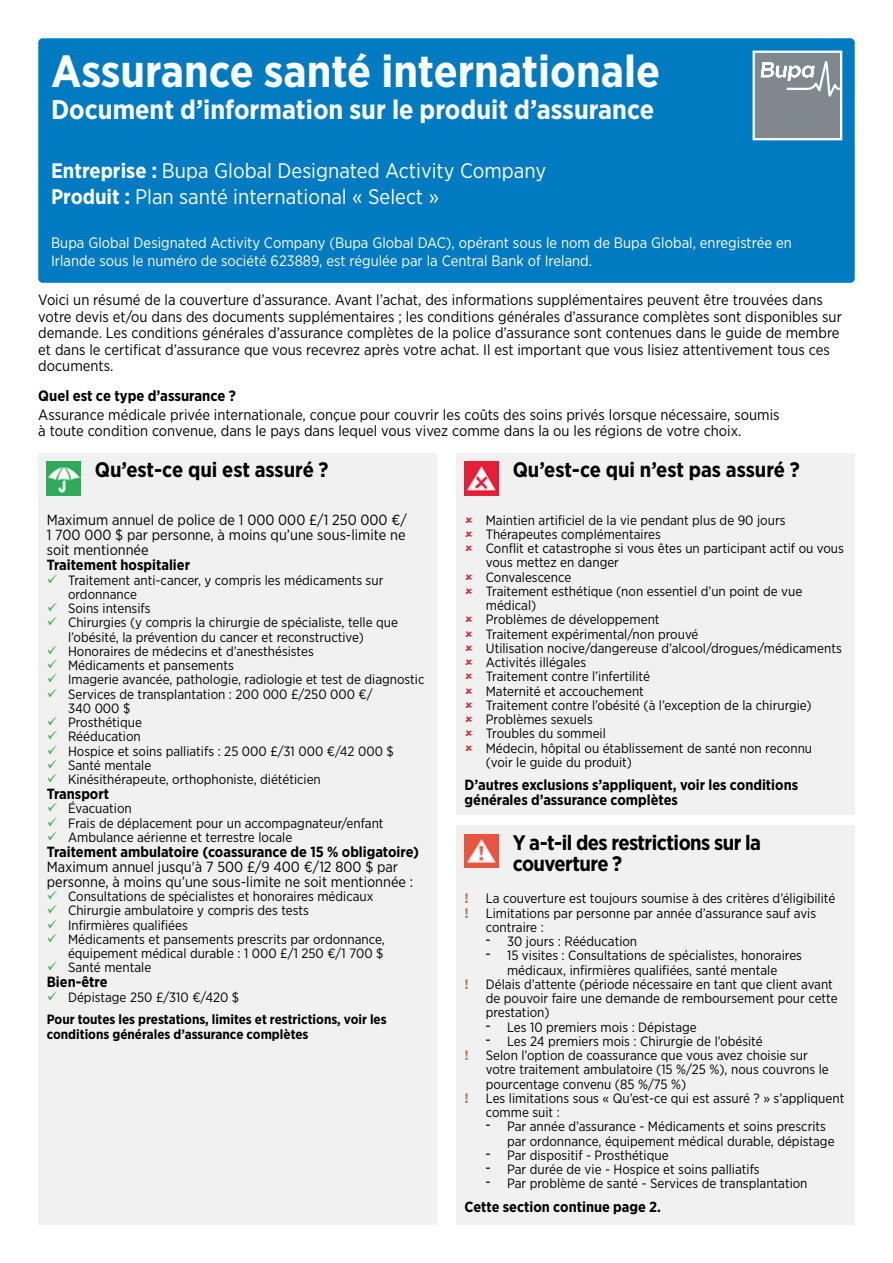
<style>
.page{position:relative;width:893px;height:1263px;background:#fff}
.page>*{position:absolute;margin:0;border:0;box-sizing:border-box;transform-origin:0 0}
.t1{font:700 45px "Gotham Narrow";color:#fff}
.t2{font:700 27px "Gotham Narrow";color:#fff}
.t3{font:700 21px/21px "Gotham Narrow";letter-spacing:-.015em;color:#000}
.t4{font:21px/25.2px "Gotham Narrow";color:#fff}
.t5{font:15px/16.5px "Gotham Narrow";color:#000}
.t6{font:15px/18px "Gotham Narrow";color:#fff}
.t7{font:700 15px "Gotham Narrow";color:#000}
.t8{font:700 14.7px/15px "Gotham Narrow";color:#000}
.t9{font:14.7px/15px "Gotham Narrow";color:#000;text-align:justify}
.t10{font:13.5px/14.2px "Gotham Narrow";color:#000}
.t11{font:700 13.5px/22.8px "Gotham Narrow";color:#000}
.t12{font:700 13.5px "Gotham";color:#b8754c}
.s1{font-weight:700}
.s2{color:#41ad49}
.s3{font-weight:400}
</style>
<div class="page">
<div style="left:38px;top:453px;width:399px;height:772px;background:#f1f1f2"></div>
<img style="left:47px;top:461px;width:34px;height:34px">
<div style="left:456px;top:453px;width:399px;height:361px;background:#f1f1f2"></div>
<img style="left:465px;top:461px;width:34px;height:34px">
<div style="left:456px;top:825px;width:399px;height:400px;background:#f1f1f2"></div>
<img style="left:465px;top:834px;width:34px;height:34px">
<div style="left:38px;top:38px;width:817px;height:245px;background:#007bc2;border-radius:4px"></div>
<svg style="left:753px;top:51px;width:89px;height:89px"></svg>
<h1 class="t1" style="left:51px;top:42px;width:611px">Assurance santé internationale</h1>
<h2 class="t2" style="left:51px;top:93px;width:605px">Document d’information sur le produit d’assurance</h2>
<h3 class="t4" style="left:51px;top:158px;width:497px"><span class="s1">Entreprise :</span> Bupa Global Designated Activity Company<br><span class="s1">Produit :</span> Plan santé international « Select »</h3>
<p class="t6" style="left:51px;top:233px;width:742px">Bupa Global Designated Activity Company (Bupa Global DAC), opérant sous le nom de Bupa Global, enregistrée en<br>Irlande sous le numéro de société 623889, est régulée par la Central Bank of Ireland.</p>
<p class="t5" style="left:38px;top:291px;width:805px">Voici un résumé de la couverture d’assurance. Avant l’achat, des informations supplémentaires peuvent être trouvées dans votre devis et/ou dans des documents supplémentaires ; les conditions générales d’assurance complètes sont disponibles sur demande. Les conditions générales d’assurance complètes de la police d’assurance sont contenues dans le guide de membre et dans le certificat d’assurance que vous recevrez après votre achat. Il est important que vous lisiez attentivement tous ces documents.</p>
<p class="t7" style="left:38px;top:386px;width:199px">Quel est ce type d’assurance ?</p>
<p class="t5" style="left:38px;top:406px;width:743px">Assurance médicale privée internationale, conçue pour couvrir les coûts des soins privés lorsque nécessaire, soumis à toute condition convenue, dans le pays dans lequel vous vivez comme dans la ou les régions de votre choix.</p>
<h3 class="t3" style="left:95px;top:459px;width:235px">Qu’est-ce qui est assuré ?</h3>
<p class="t9" style="left:47px;top:512px;width:362px">Maximum annuel de police de 1 000 000 £/1 250 000 €/ 1 700 000 $ par personne, à moins qu’une sous-limite ne soit mentionnée</p>
<p class="t8" style="left:47px;top:557px;width:145px">Traitement hospitalier</p>
<p class="t10" style="left:68px;top:572px;width:317px;text-indent:-21px"><span class="s2">✓</span> Traitement anti-cancer, y compris les médicaments sur ordonnance</p>
<p class="t10" style="left:47px;top:601px;width:105px"><span class="s2">✓</span> Soins intensifs</p>
<p class="t10" style="left:68px;top:615px;width:331px;text-indent:-21px"><span class="s2">✓</span> Chirurgies (y compris la chirurgie de spécialiste, telle que l’obésité, la prévention du cancer et reconstructive)</p>
<p class="t10" style="left:47px;top:644px;width:269px"><span class="s2">✓</span> Honoraires de médecins et d’anesthésistes</p>
<p class="t10" style="left:47px;top:658px;width:189px"><span class="s2">✓</span> Médicaments et pansements</p>
<p class="t10" style="left:47px;top:672px;width:379px"><span class="s2">✓</span> Imagerie avancée, pathologie, radiologie et test de diagnostic</p>
<p class="t10" style="left:68px;top:686px;width:306px;text-indent:-21px"><span class="s2">✓</span> Services de transplantation : 200 000 £/250 000 €/<br>340 000 $</p>
<p class="t10" style="left:47px;top:715px;width:97px"><span class="s2">✓</span> Prosthétique</p>
<p class="t10" style="left:47px;top:729px;width:96px"><span class="s2">✓</span> Rééducation</p>
<p class="t10" style="left:47px;top:743px;width:349px"><span class="s2">✓</span> Hospice et soins palliatifs : 25 000 £/31 000 €/42 000 $</p>
<p class="t10" style="left:47px;top:758px;width:106px"><span class="s2">✓</span> Santé mentale</p>
<p class="t10" style="left:47px;top:772px;width:276px"><span class="s2">✓</span> Kinésithérapeute, orthophoniste, diététicien</p>
<p class="t8" style="left:47px;top:786px;width:64px">Transport</p>
<p class="t10" style="left:47px;top:801px;width:87px"><span class="s2">✓</span> Évacuation</p>
<p class="t10" style="left:47px;top:815px;width:338px"><span class="s2">✓</span> Frais de déplacement pour un accompagnateur/enfant</p>
<p class="t10" style="left:47px;top:830px;width:247px"><span class="s2">✓</span> Ambulance aérienne et terrestre locale</p>
<p class="t8" style="left:47px;top:844px;width:374px">Traitement ambulatoire (coassurance de 15 % obligatoire)</p>
<p class="t9" style="left:47px;top:859px;width:368px">Maximum annuel jusqu'à 7 500 £/9 400 €/12 800 $ par personne, à moins qu’une sous-limite ne soit mentionnée :</p>
<p class="t10" style="left:47px;top:889px;width:328px"><span class="s2">✓</span> Consultations de spécialistes et honoraires médicaux</p>
<p class="t10" style="left:47px;top:903px;width:264px"><span class="s2">✓</span> Chirurgie ambulatoire y compris des tests</p>
<p class="t10" style="left:47px;top:917px;width:143px"><span class="s2">✓</span> Infirmières qualifiées</p>
<p class="t10" style="left:47px;top:932px;width:340px;text-align:right"><span class="s2">✓</span> Médicaments et pansements prescrits par ordonnance, équipement médical durable : 1 000 £/1 250 €/1 700 $</p>
<p class="t10" style="left:47px;top:960px;width:106px"><span class="s2">✓</span> Santé mentale</p>
<p class="t8" style="left:47px;top:974px;width:62px">Bien-être</p>
<p class="t11" style="left:47px;top:985px;width:341px"><span class="s2">✓</span> <span class="s3">Dépistage 250 £/310 €/420 $<br></span>Pour toutes les prestations, limites et restrictions, voir les</p>
<p class="t11" style="left:47px;top:1022px;width:263px">conditions générales d’assurance complètes</p>
<h3 class="t3" style="left:513px;top:459px;width:289px">Qu’est-ce qui n’est pas assuré ?</h3>
<p class="t10" style="left:486px;top:512px;width:360px">Maintien artificiel de la vie pendant plus de 90 jours Thérapeutes complémentaires<br>Conflit et catastrophe si vous êtes un participant actif ou vous vous mettez en danger<br>Convalescence<br>Traitement esthétique (non essentiel d’un point de vue médical)<br>Problèmes de développement<br>Traitement expérimental/non prouvé<br>Utilisation nocive/dangereuse d’alcool/drogues/médicaments Activités illégales<br>Traitement contre l’infertilité<br>Maternité et accouchement<br>Traitement contre l’obésité (à l’exception de la chirurgie)<br>Problèmes sexuels<br>Troubles du sommeil<br>Médecin, hôpital ou établissement de santé non reconnu<br>(voir le guide du produit)</p>
<p class="t8" style="left:465px;top:777px;width:335px">D’autres exclusions s’appliquent, voir les conditions générales d’assurance complètes</p>
<h3 class="t3" style="left:513px;top:832px;width:250px">Y a-t-il des restrictions sur la couverture ?</h3>
<p class="t12" style="left:465px;top:889px;width:6px">!</p>
<p class="t10" style="left:486px;top:891px;width:351px">La couverture est toujours soumise à des critères d’éligibilité</p>
<p class="t12" style="left:465px;top:904px;width:6px">!</p>
<p class="t10" style="left:486px;top:905px;width:332px">Limitations par personne par année d’assurance sauf avis contraire :</p>
<p class="t10" style="left:486px;top:934px;width:153px"><sup>–</sup> 30 jours : Rééducation</p>
<p class="t10" style="left:486px;top:948px;width:318px;text-align:center"><sup>–</sup> 15 visites : Consultations de spécialistes, honoraires médicaux, infirmières qualifiées, santé mentale</p>
<p class="t12" style="left:465px;top:975px;width:6px">!</p>
<p class="t10" style="left:486px;top:977px;width:353px">Délais d’attente (période nécessaire en tant que client avant de pouvoir faire une demande de remboursement pour cette prestation)</p>
<p class="t10" style="left:486px;top:1019px;width:212px"><sup>–</sup> Les 10 premiers mois : Dépistage</p>
<p class="t10" style="left:486px;top:1034px;width:278px"><sup>–</sup> Les 24 premiers mois : Chirurgie de l’obésité</p>
<p class="t12" style="left:465px;top:1046px;width:6px">!</p>
<p class="t10" style="left:486px;top:1048px;width:344px">Selon l’option de coassurance que vous avez choisie sur votre traitement ambulatoire (15 %/25 %), nous couvrons le pourcentage convenu (85 %/75 %)</p>
<p class="t12" style="left:465px;top:1089px;width:6px">!</p>
<p class="t10" style="left:486px;top:1091px;width:360px">Les limitations sous « Qu’est-ce qui est assuré ? » s’appliquent comme suit :</p>
<p class="t10" style="left:507px;top:1119px;width:329px;text-indent:-21px"><sup>–</sup> Par année d’assurance - Médicaments et soins prescrits par ordonnance, équipement médical durable, dépistage</p>
<p class="t10" style="left:486px;top:1148px;width:184px"><sup>–</sup> Par dispositif - Prosthétique</p>
<p class="t10" style="left:486px;top:1162px;width:275px"><sup>–</sup> Par durée de vie - Hospice et soins palliatifs</p>
<p class="t10" style="left:486px;top:1176px;width:323px"><sup>–</sup> Par problème de santé - Services de transplantation</p>
<p class="t8" style="left:465px;top:1199px;width:198px">Cette section continue page 2.</p>
</div>
